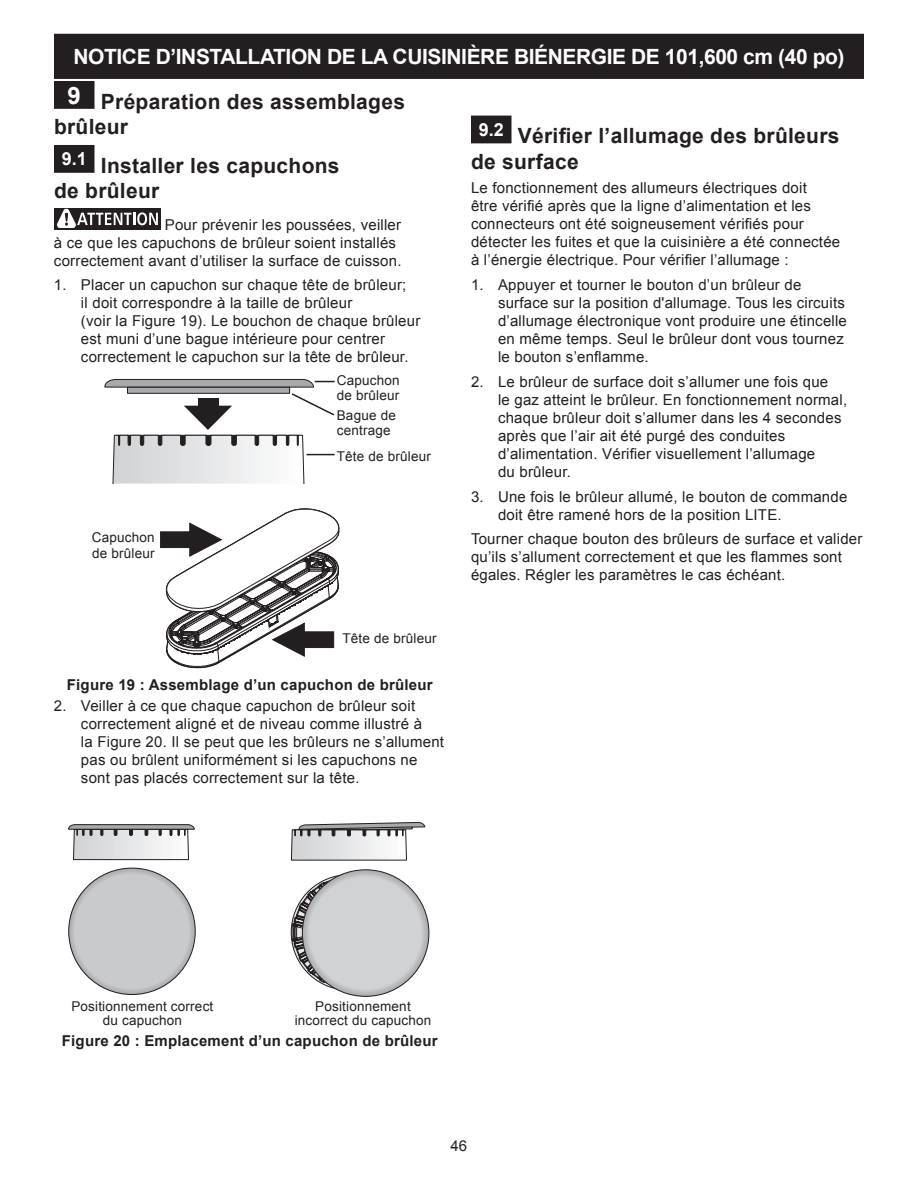
<style>
.page{position:relative;width:918px;height:1188px;background:#fff}
.page>*{position:absolute;margin:0;border:0;box-sizing:border-box;transform-origin:0 0}
.t1{font:700 21px/44.8px "Arial";letter-spacing:-.02em;color:#fff}
.t2{font:700 21px/38.8px "Arial";letter-spacing:.015em;color:#231f20}
.t3{font:15px/18px "Arial";letter-spacing:.015em;color:#231f20}
.t4{font:700 15px "Arial";letter-spacing:.015em;color:#231f20}
.t5{font:13.5px/13.5px "Arial";letter-spacing:.015em;color:#231f20}
.s1{color:#231f20}
</style>
<div class="page">
<div style="left:55px;top:34px;width:808px;height:44px;background:#231f20"></div>
<div style="left:54px;top:34px;width:810px;height:45px;border:2px solid #231f20"></div>
<div style="left:56px;top:82px;width:37px;height:25px;background:#231f20"></div>
<div style="left:54px;top:81px;width:40px;height:28px;border:3px solid #231f20"></div>
<div style="left:56px;top:146px;width:37px;height:25px;background:#231f20"></div>
<div style="left:54px;top:145px;width:40px;height:28px;border:3px solid #231f20"></div>
<div style="left:54px;top:208px;width:106px;height:22px;background:#231f20"></div>
<svg style="left:57px;top:208px;width:101px;height:20px"></svg>
<svg style="left:68px;top:824px;width:127px;height:36px"></svg>
<div style="left:74px;top:874px;width:115px;height:115px;background:#c9cacc;border-radius:50%"></div>
<svg style="left:290px;top:822px;width:135px;height:170px"></svg>
<div style="left:309px;top:877px;width:112px;height:112px;background:#d1d2d4;border-radius:50%"></div>
<div style="left:472px;top:117px;width:38px;height:25px;background:#231f20"></div>
<div style="left:471px;top:116px;width:41px;height:27px;border:3px solid #231f20"></div>
<svg style="left:104px;top:379px;width:231px;height:105px"></svg>
<svg style="left:160px;top:508px;width:179px;height:160px"></svg>
<h1 class="t1" style="left:68px;top:35px;width:778px">NOTICE D’INSTALLATION DE LA CUISINIÈRE BIÉNERGIE DE 101,600 cm (40 po)<br><sup>9</sup> <span class="s1">Préparation des assemblages</span></h1>
<h1 class="t2" style="left:62px;top:108px;width:279px;text-indent:-8px">brûleur<br><sup>9.1</sup> Installer les capuchons</h1>
<h1 class="t2" style="left:54px;top:172px;width:107px">de brûleur</h1>
<p class="t3" style="left:54px;top:216px;width:349px;text-indent:111px">Pour prévenir les poussées, veiller à ce que les capuchons de brûleur soient installés correctement avant d’utiliser la surface de cuisson.</p>
<p class="t3" style="left:81px;top:276px;width:341px;text-indent:-27px">1. Placer un capuchon sur chaque tête de brûleur;<br>il doit correspondre à la taille de brûleur<br>(voir la Figure 19). Le bouchon de chaque brûleur est muni d’une bague intérieure pour centrer correctement le capuchon sur la tête de brûleur.</p>
<h1 class="t2" style="left:471px;top:124px;width:370px;line-height:25.2px;text-indent:8px"><sup>9.2</sup> Vérifier l’allumage des brûleurs de surface</h1>
<p class="t3" style="left:471px;top:179px;width:371px">Le fonctionnement des allumeurs électriques doit<br>être vérifié après que la ligne d’alimentation et les connecteurs ont été soigneusement vérifiés pour détecter les fuites et que la cuisinière a été connectée à l’énergie électrique. Pour vérifier l’allumage :</p>
<p class="t3" style="left:498px;top:276px;width:350px;text-indent:-27px">1. Appuyer et tourner le bouton d’un brûleur de surface sur la position d'allumage. Tous les circuits d’allumage électronique vont produire une étincelle en même temps. Seul le brûleur dont vous tournez le bouton s’enflamme.</p>
<p class="t3" style="left:498px;top:373px;width:351px;text-indent:-27px">2. Le brûleur de surface doit s’allumer une fois que<br>le gaz atteint le brûleur. En fonctionnement normal, chaque brûleur doit s’allumer dans les 4 secondes après que l’air ait été purgé des conduites d’alimentation. Vérifier visuellement l’allumage<br>du brûleur.</p>
<p class="t3" style="left:498px;top:487px;width:351px;text-indent:-27px">3. Une fois le brûleur allumé, le bouton de commande doit être ramené hors de la position LITE.</p>
<p class="t3" style="left:471px;top:530px;width:393px">Tourner chaque bouton des brûleurs de surface et valider qu’ils s’allument correctement et que les flammes sont égales. Régler les paramètres le cas échéant.</p>
<p class="t5" style="left:337px;top:373px;width:64px;line-height:15px">Capuchon de brûleur</p>
<p class="t5" style="left:337px;top:408px;width:61px;line-height:15px">Bague de centrage</p>
<p class="t5" style="left:337px;top:450px;width:96px">Tête de brûleur</p>
<p class="t5" style="left:92px;top:529px;width:64px;line-height:16.2px">Capuchon de brûleur</p>
<p class="t5" style="left:342px;top:632px;width:96px">Tête de brûleur</p>
<p class="t4" style="left:67px;top:675px;width:367px">Figure 19 : Assemblage d’un capuchon de brûleur</p>
<p class="t3" style="left:81px;top:697px;width:365px;text-indent:-27px">2. Veiller à ce que chaque capuchon de brûleur soit correctement aligné et de niveau comme illustré à<br>la Figure 20. Il se peut que les brûleurs ne s’allument pas ou brûlent uniformément si les capuchons ne sont pas placés correctement sur la tête.</p>
<p class="t5" style="left:71px;top:1000px;width:144px;text-align:center">Positionnement correct du capuchon</p>
<p class="t5" style="left:295px;top:1000px;width:138px;text-align:center">Positionnement incorrect du capuchon</p>
<p class="t4" style="left:62px;top:1031px;width:377px">Figure 20 : Emplacement d’un capuchon de brûleur</p>
<p class="t3" style="left:451px;top:1137px;width:18px">46</p>
</div>
